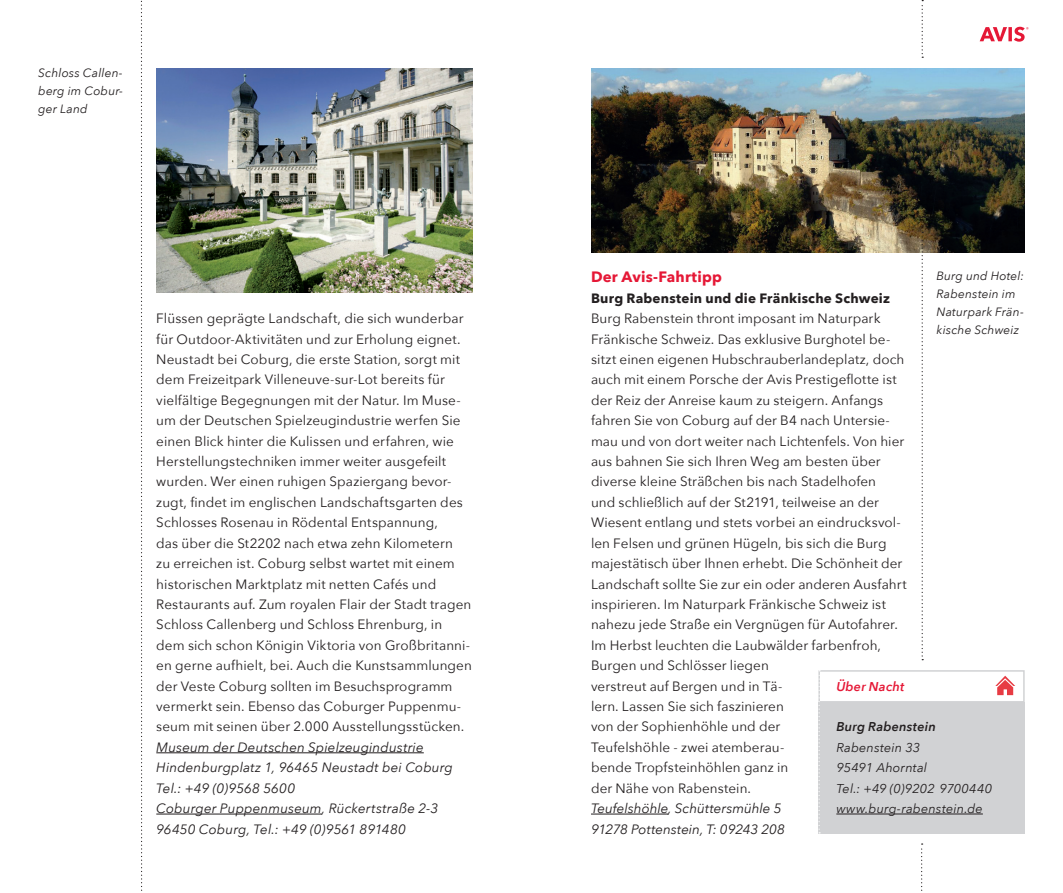
<style>
.page{position:relative;width:1063px;height:893px;background:#fff}
.page>*{position:absolute;margin:0;border:0;box-sizing:border-box;transform-origin:0 0}
.t1{font:700 15px "Avenir Next";letter-spacing:.01em;color:#e51836}
.t2{font:13.5px/20.4px "Avenir Next";letter-spacing:.005em;color:#231f20}
.t3{font:italic 13.5px/20.4px "Avenir Next";letter-spacing:.005em;color:#231f20}
.t4{font:700 13.5px "Avenir Next";letter-spacing:.015em;color:#231f20}
.t5{font:italic 12.75px/20.4px "Avenir Next";letter-spacing:.01em;color:#231f20}
.t6{font:italic 600 12.75px "Avenir Next";letter-spacing:.015em;color:#231f20}
.t7{font:italic 600 12.75px "Avenir Next";letter-spacing:.015em;color:#e51836}
.t8{font:italic 12px/18px "Avenir Next";letter-spacing:.015em;color:#231f20}
</style>
<div class="page">
<hr style="left:156px;top:752px;width:268px;height:1px;background:#231f20">
<hr style="left:156px;top:814px;width:166px;height:1px;background:#231f20">
<hr style="left:591px;top:814px;width:77px;height:1px;background:#231f20">
<svg style="left:921px;top:843px;width:2px;height:48px"></svg>
<svg style="left:922px;top:0;width:1px;height:58px"></svg>
<svg style="left:980px;top:27px;width:49px;height:15px"></svg>
<div style="left:818px;top:670px;width:207px;height:33px;border:2px solid #d1d2d4"></div>
<div style="left:818px;top:702px;width:207px;height:131px;background:#d1d2d4"></div>
<hr style="left:836px;top:814px;width:147px;height:1px;background:#231f20">
<svg style="left:995px;top:676px;width:20px;height:19px"></svg>
<svg style="left:141px;top:0;width:2px;height:891px"></svg>
<img style="left:591px;top:68px;width:434px;height:184px">
<svg style="left:922px;top:232px;width:1px;height:428px"></svg>
<img style="left:156px;top:68px;width:316px;height:225px">
<svg style="left:819px;top:670px;width:1px;height:163px"></svg>
<p class="t8" style="left:38px;top:64px;width:86px;text-align:justify">Schloss Callen&shy;berg im Cobur&shy;ger Land</p>
<p class="t2" style="left:156px;top:308px;width:317px">Flüssen geprägte Landschaft, die sich wunderbar für Outdoor-Aktivitäten und zur Erholung eignet.<br>Neustadt bei Coburg, die erste Station, sorgt mit dem Freizeitpark Villeneuve-sur-Lot bereits für vielfältige Begegnungen mit der Natur. Im Muse&shy;um der Deutschen Spielzeugindustrie werfen Sie einen Blick hinter die Kulissen und erfahren, wie Herstellungstechniken immer weiter ausgefeilt wurden. Wer einen ruhigen Spaziergang bevor&shy;zugt, findet im englischen Landschaftsgarten des Schlosses Rosenau in Rödental Entspannung,<br>das über die St2202 nach etwa zehn Kilometern<br>zu erreichen ist. Coburg selbst wartet mit einem historischen Marktplatz mit netten Cafés und Restaurants auf. Zum royalen Flair der Stadt tragen Schloss Callenberg und Schloss Ehrenburg, in dem sich schon Königin Viktoria von Großbritanni&shy;en gerne aufhielt, bei. Auch die Kunstsammlungen der Veste Coburg sollten im Besuchsprogramm vermerkt sein. Ebenso das Coburger Puppenmu&shy;seum mit seinen über 2.000 Ausstellungsstücken.</p>
<p class="t3" style="left:156px;top:736px;width:298px">Museum der Deutschen Spielzeugindustrie Hindenburgplatz 1, 96465 Neustadt bei Coburg Tel.: +49 (0)9568 5600<br>Coburger Puppenmuseum, Rückertstraße 2-3<br>96450 Coburg, Tel.: +49 (0)9561 891480</p>
<p class="t1" style="left:591px;top:264px;width:132px">Der Avis-Fahrtipp</p>
<p class="t4" style="left:591px;top:286px;width:301px">Burg Rabenstein und die Fränkische Schweiz</p>
<p class="t2" style="left:591px;top:308px;width:317px">Burg Rabenstein thront imposant im Naturpark Fränkische Schweiz. Das exklusive Burghotel be&shy;sitzt einen eigenen Hubschrauberlandeplatz, doch auch mit einem Porsche der Avis Prestigeflotte ist der Reiz der Anreise kaum zu steigern. Anfangs fahren Sie von Coburg auf der B4 nach Untersie&shy;mau und von dort weiter nach Lichtenfels. Von hier aus bahnen Sie sich Ihren Weg am besten über diverse kleine Sträßchen bis nach Stadelhofen<br>und schließlich auf der St2191, teilweise an der Wiesent entlang und stets vorbei an eindrucksvol&shy;len Felsen und grünen Hügeln, bis sich die Burg majestätisch über Ihnen erhebt. Die Schönheit der Landschaft sollte Sie zur ein oder anderen Ausfahrt inspirieren. Im Naturpark Fränkische Schweiz ist nahezu jede Straße ein Vergnügen für Autofahrer.<br>Im Herbst leuchten die Laubwälder farbenfroh, Burgen und Schlösser liegen<br>verstreut auf Bergen und in Tä-<br>lern. Lassen Sie sich faszinieren<br>von der Sophienhöhle und der<br>Teufelshöhle - zwei atemberau-<br>bende Tropfsteinhöhlen ganz in<br>der Nähe von Rabenstein.</p>
<p class="t3" style="left:591px;top:798px;width:196px">Teufelshöhle, Schüttersmühle 5<br>91278 Pottenstein, T: 09243 208</p>
<p class="t8" style="left:937px;top:267px;width:89px">Burg und Hotel:<br>Rabenstein im<br>Naturpark Frän&shy;kische Schweiz</p>
<p class="t7" style="left:836px;top:675px;width:70px">Über Nacht</p>
<p class="t6" style="left:836px;top:716px;width:101px">Burg Rabenstein</p>
<p class="t5" style="left:836px;top:737px;width:157px">Rabenstein 33<br>95491 Ahorntal<br>Tel.: +49 (0)9202 9700440 www.burg-rabenstein.de</p>
</div>
